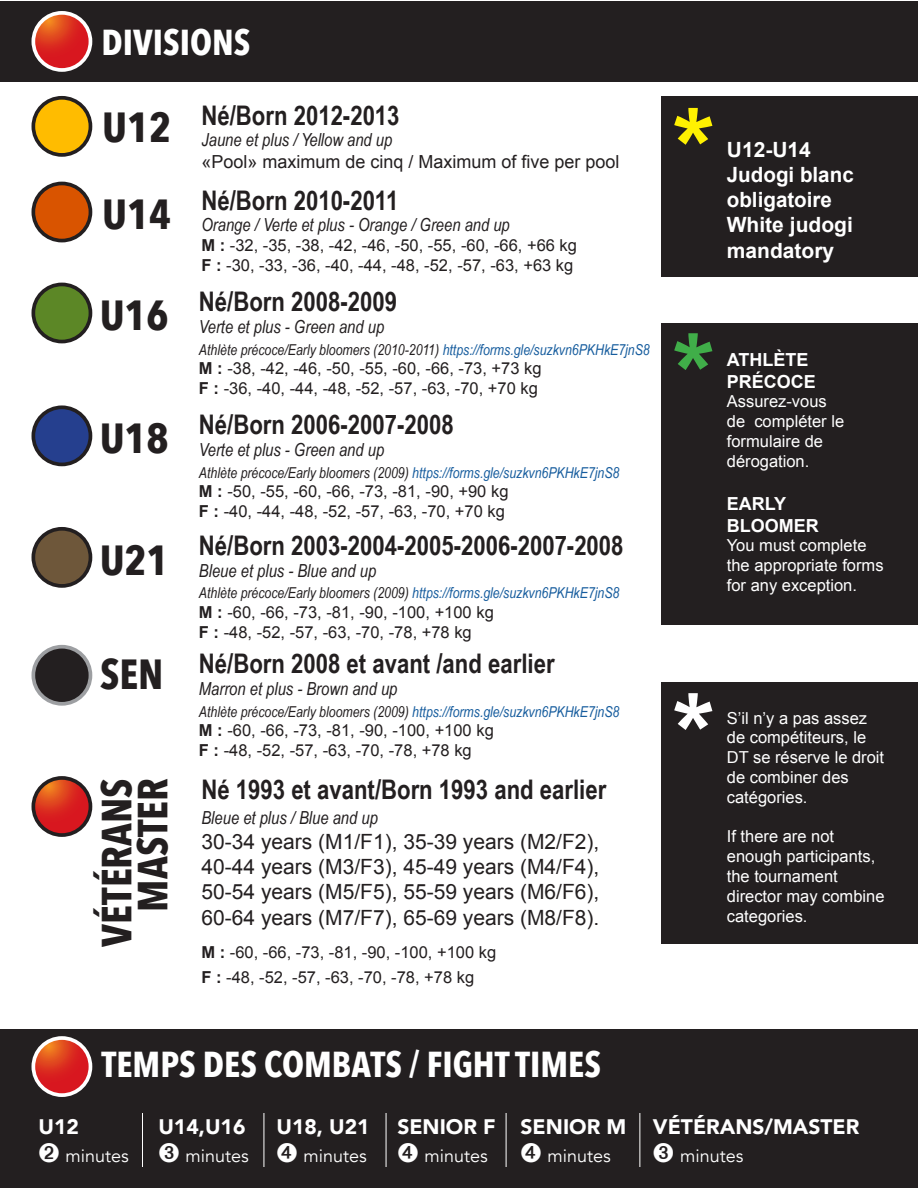
<style>
.page{position:relative;width:918px;height:1188px;background:#fff}
.page>*{position:absolute;margin:0;border:0;box-sizing:border-box;transform-origin:0 0}
.t1{font:700 42px "Avenir Next Condensed";color:#231f20}
.t2{font:700 36px "Avenir Next Condensed";color:#fff}
.t3{font:700 27px "Arial Narrow";color:#231f20}
.t4{font:21px/25.2px "Arial";color:#231f20;text-align:justify}
.t5{font:700 21px "Arial";color:#fff}
.t6{font:900 21px "Avenir";color:#fff}
.t7{font:italic 18px "Arial Narrow";color:#231f20}
.t8{font:18px "Avenir";color:#fff}
.t9{font:18px "Arial";color:#231f20}
.t10{font:700 18px "Arial";color:#fff}
.t11{font:16.5px "Arial";color:#231f20}
.t12{font:16.5px/19.8px "Arial";color:#fff}
.t13{font:italic 15px "Arial Narrow";color:#175d9e}
.t14{font:italic 15px "Arial Narrow";color:#231f20}
.s1{font-weight:700}
.s2{color:#175d9e}
.s3{color:#231f20}
</style>
<div class="page">
<div style="left:662px;top:96px;width:256px;height:180px;background:#231f20"></div>
<div style="left:662px;top:323px;width:256px;height:302px;background:#231f20"></div>
<div style="left:662px;top:683px;width:256px;height:261px;background:#231f20"></div>
<div style="left:0;top:1030px;width:918px;height:158px;background:#231f20"></div>
<div style="left:0;top:1px;width:918px;height:81px;background:#231f20"></div>
<svg style="left:32px;top:11px;width:60px;height:61px"></svg>
<svg style="left:32px;top:96px;width:60px;height:61px"></svg>
<svg style="left:32px;top:182px;width:60px;height:60px"></svg>
<svg style="left:32px;top:283px;width:60px;height:60px"></svg>
<svg style="left:32px;top:405px;width:60px;height:61px"></svg>
<svg style="left:32px;top:527px;width:60px;height:61px"></svg>
<svg style="left:32px;top:645px;width:60px;height:61px"></svg>
<svg style="left:32px;top:776px;width:60px;height:61px"></svg>
<svg style="left:32px;top:1036px;width:60px;height:61px"></svg>
<svg style="left:674px;top:108px;width:38px;height:37px"></svg>
<svg style="left:674px;top:333px;width:38px;height:37px"></svg>
<svg style="left:674px;top:693px;width:38px;height:37px"></svg>
<hr style="left:142px;top:1113px;width:1px;height:54px;background:#fff">
<hr style="left:264px;top:1113px;width:1px;height:54px;background:#fff">
<hr style="left:386px;top:1113px;width:1px;height:54px;background:#fff">
<hr style="left:640px;top:1113px;width:1px;height:54px;background:#fff">
<hr style="left:506px;top:1113px;width:1px;height:54px;background:#fff">
<p class="t2" style="left:102px;top:20px;width:150px">DIVISIONS</p>
<p class="t1" style="left:103px;top:102px;width:70px">U12</p>
<p class="t1" style="left:103px;top:188px;width:70px">U14</p>
<p class="t1" style="left:100px;top:290px;width:70px">U16</p>
<p class="t1" style="left:100px;top:412px;width:70px">U18</p>
<p class="t1" style="left:100px;top:534px;width:70px">U21</p>
<p class="t1" style="left:100px;top:648px;width:65px">SEN</p>
<p class="t1" style="left:91px;top:947px;width:170px;rotate:-90deg">VÉTÉRANS</p>
<p class="t1" style="left:127px;top:912px;width:135px;rotate:-90deg">MASTER</p>
<p class="t3" style="left:201px;top:95px;width:200px">Né/Born 2012-2013</p>
<p class="t7" style="left:201px;top:128px;width:192px">Jaune et plus / Yellow and up</p>
<p class="t9" style="left:201px;top:150px;width:420px">«Pool» maximum de cinq / Maximum of five per pool</p>
<p class="t3" style="left:201px;top:180px;width:198px">Né/Born 2010-2011</p>
<p class="t7" style="left:201px;top:212px;width:310px">Orange / Verte et plus - Orange / Green and up</p>
<p class="t11" style="left:201px;top:234px;width:377px"><span class="s1">M :</span> -32, -35, -38, -42, -46, -50, -55, -60, -66, +66 kg</p>
<p class="t11" style="left:201px;top:254px;width:373px"><span class="s1">F :</span> -30, -33, -36, -40, -44, -48, -52, -57, -63, +63 kg</p>
<p class="t3" style="left:199px;top:282px;width:200px">Né/Born 2008-2009</p>
<p class="t7" style="left:199px;top:314px;width:187px">Verte et plus - Green and up</p>
<p class="t14" style="left:199px;top:339px;width:452px">Athlète précoce/Early bloomers (2010-2011) <span class="s2">https://forms.gle/suzkvn6PKHkE7jnS8</span></p>
<p class="t11" style="left:199px;top:358px;width:344px"><span class="s1">M :</span> -38, -42, -46, -50, -55, -60, -66, -73, +73 kg</p>
<p class="t11" style="left:199px;top:378px;width:340px"><span class="s1">F :</span> -36, -40, -44, -48, -52, -57, -63, -70, +70 kg</p>
<p class="t3" style="left:199px;top:405px;width:256px">Né/Born 2006-2007-2008</p>
<p class="t7" style="left:199px;top:437px;width:187px">Verte et plus - Green and up</p>
<p class="t13" style="left:199px;top:462px;width:422px"><span class="s3">Athlète précoce/Early bloomers (2009)</span> https://forms.gle/suzkvn6PKHkE7jnS8</p>
<p class="t11" style="left:199px;top:481px;width:311px"><span class="s1">M :</span> -50, -55, -60, -66, -73, -81, -90, +90 kg</p>
<p class="t11" style="left:199px;top:501px;width:307px"><span class="s1">F :</span> -40, -44, -48, -52, -57, -63, -70, +70 kg</p>
<p class="t3" style="left:199px;top:525px;width:426px">Né/Born 2003-2004-2005-2006-2007-2008</p>
<p class="t7" style="left:199px;top:558px;width:179px">Bleue et plus - Blue and up</p>
<p class="t13" style="left:199px;top:582px;width:422px"><span class="s3">Athlète précoce/Early bloomers (2009)</span> https://forms.gle/suzkvn6PKHkE7jnS8</p>
<p class="t11" style="left:199px;top:601px;width:296px"><span class="s1">M :</span> -60, -66, -73, -81, -90, -100, +100 kg</p>
<p class="t11" style="left:199px;top:621px;width:274px"><span class="s1">F :</span> -48, -52, -57, -63, -70, -78, +78 kg</p>
<p class="t3" style="left:199px;top:643px;width:357px">Né/Born 2008 et avant /and earlier</p>
<p class="t7" style="left:199px;top:676px;width:200px">Marron et plus - Brown and up</p>
<p class="t13" style="left:199px;top:701px;width:422px"><span class="s3">Athlète précoce/Early bloomers (2009)</span> https://forms.gle/suzkvn6PKHkE7jnS8</p>
<p class="t11" style="left:199px;top:720px;width:296px"><span class="s1">M :</span> -60, -66, -73, -81, -90, -100, +100 kg</p>
<p class="t11" style="left:199px;top:740px;width:274px"><span class="s1">F :</span> -48, -52, -57, -63, -70, -78, +78 kg</p>
<p class="t3" style="left:201px;top:769px;width:406px">Né 1993 et avant/Born 1993 and earlier</p>
<p class="t7" style="left:201px;top:805px;width:178px">Bleue et plus / Blue and up</p>
<p class="t4" style="left:201px;top:829px;width:399px">30-34 years (M1/F1), 35-39 years (M2/F2), 40-44 years (M3/F3), 45-49 years (M4/F4), 50-54 years (M5/F5), 55-59 years (M6/F6),</p>
<p class="t4" style="left:201px;top:905px;width:399px">60-64 years (M7/F7), 65-69 years (M8/F8).</p>
<p class="t11" style="left:201px;top:941px;width:296px"><span class="s1">M :</span> -60, -66, -73, -81, -90, -100, +100 kg</p>
<p class="t11" style="left:201px;top:966px;width:274px"><span class="s1">F :</span> -48, -52, -57, -63, -70, -78, +78 kg</p>
<p class="t2" style="left:102px;top:1043px;width:501px">TEMPS DES COMBATS / FIGHT TIMES</p>
<p class="t5" style="left:727px;top:136px;width:86px">U12-U14</p>
<p class="t5" style="left:727px;top:161px;width:128px">Judogi blanc</p>
<p class="t5" style="left:727px;top:186px;width:107px">obligatoire</p>
<p class="t5" style="left:727px;top:211px;width:127px">White judogi</p>
<p class="t5" style="left:727px;top:236px;width:109px">mandatory</p>
<p class="t10" style="left:727px;top:348px;width:83px">ATHLÈTE</p>
<p class="t10" style="left:727px;top:369px;width:91px">PRÉCOCE</p>
<p class="t12" style="left:727px;top:392px;width:101px">Assurez-vous</p>
<p class="t12" style="left:727px;top:412px;width:119px">de compléter le</p>
<p class="t12" style="left:727px;top:431px;width:98px">formulaire de</p>
<p class="t12" style="left:727px;top:451px;width:84px">dérogation.</p>
<p class="t10" style="left:727px;top:492px;width:61px">EARLY</p>
<p class="t10" style="left:727px;top:513px;width:93px">BLOOMER</p>
<p class="t12" style="left:727px;top:536px;width:158px">You must complete the appropriate forms for any exception.</p>
<p class="t12" style="left:727px;top:708px;width:142px">S’il n’y a pas assez</p>
<p class="t12" style="left:727px;top:728px;width:159px">de compétiteurs, le<br>DT se réserve le droit de combiner des</p>
<p class="t12" style="left:727px;top:787px;width:82px">catégories.</p>
<p class="t12" style="left:727px;top:827px;width:150px">If there are not enough participants, the tournament</p>
<p class="t12" style="left:727px;top:886px;width:159px">director may combine categories.</p>
<p class="t6" style="left:38px;top:1109px;width:42px">U12</p>
<p class="t8" style="left:38px;top:1145px;width:92px">➋ minutes</p>
<p class="t6" style="left:158px;top:1109px;width:89px">U14,U16</p>
<p class="t8" style="left:158px;top:1145px;width:92px">➌ minutes</p>
<p class="t6" style="left:276px;top:1109px;width:95px">U18, U21</p>
<p class="t8" style="left:276px;top:1145px;width:92px">➍ minutes</p>
<p class="t6" style="left:397px;top:1109px;width:230px">SENIOR F SENIOR M</p>
<p class="t8" style="left:397px;top:1145px;width:215px">➍ minutes ➍ minutes</p>
<p class="t6" style="left:653px;top:1109px;width:208px">VÉTÉRANS/MASTER</p>
<p class="t8" style="left:653px;top:1145px;width:92px">➌ minutes</p>
</div>
